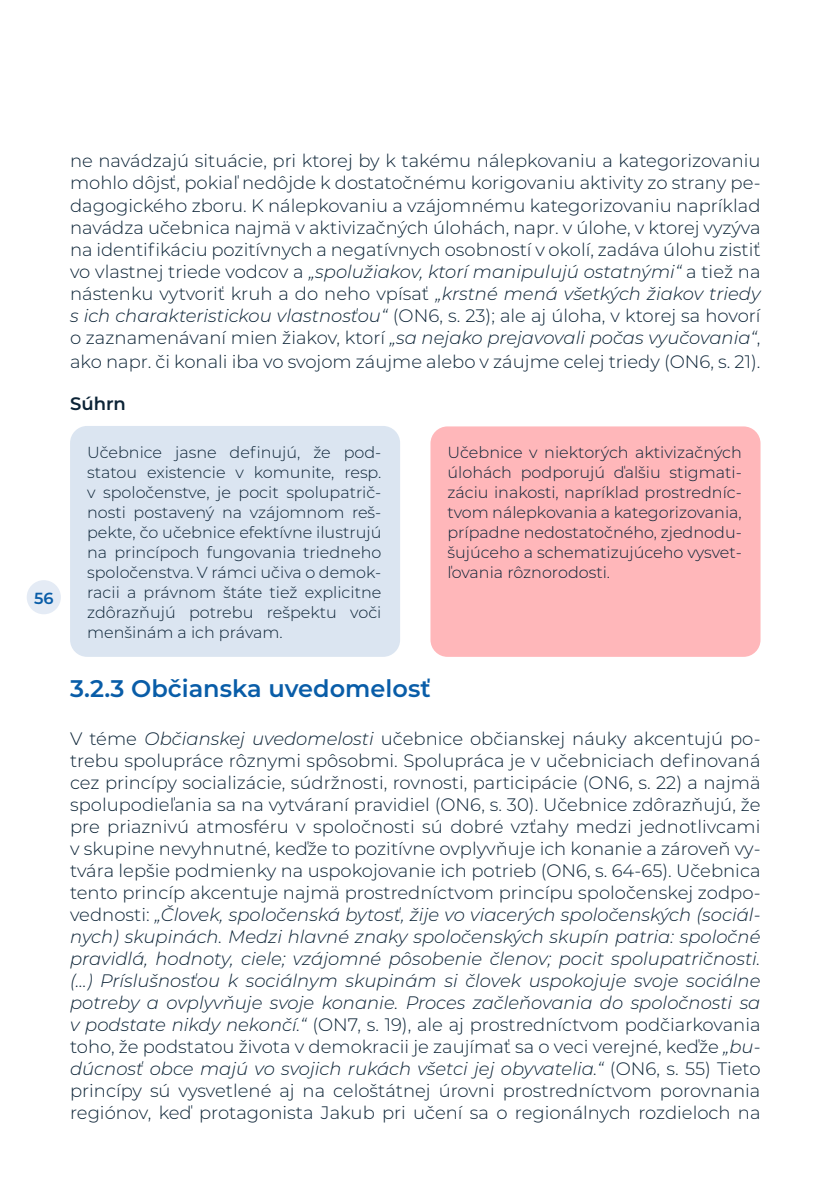
<style>
.page{position:relative;width:840px;height:1191px;background:#fff}
.page>*{position:absolute;margin:0;border:0;box-sizing:border-box;transform-origin:0 0}
.heading_3{font:600 24px "Montserrat";color:#095da8}
.t1{font:300 18px/22px "Montserrat";color:#0b2336;text-align:justify}
.t2{font:600 18px "Montserrat";color:#0b2336}
.t3{font:300 16px/20px "Montserrat";color:#0b2336;text-align:justify}
.t4{font:600 16px "Montserrat";color:#095da8}
.s1{font-style:italic}
</style>
<div class="page">
<div style="left:27px;top:580px;width:34px;height:34px;background:#e4ebf5;border-radius:50%"></div>
<div style="left:70px;top:426px;width:330px;height:231px;background:#dbe5f1;border-radius:17px"></div>
<div style="left:430px;top:426px;width:330px;height:231px;background:#ffb7ba;border-radius:17px"></div>
<p class="t4" style="left:34px;top:586px;width:21px">56</p>
<p class="t1" style="left:70px;top:149px;width:691px">ne navádzajú situácie, pri ktorej by k takému nálepkovaniu a kategorizovaniu mohlo dôjsť, pokiaľ nedôjde k dostatočnému korigovaniu aktivity zo strany pe&shy;dagogického zboru. K nálepkovaniu a vzájomnému kategorizovaniu napríklad navádza učebnica najmä v aktivizačných úlohách, napr. v úlohe, v ktorej vyzýva na identifikáciu pozitívnych a negatívnych osobností v okolí, zadáva úlohu zistiť vo vlastnej triede vodcov a <span class="s1">„spolužiakov, ktorí manipulujú ostatnými“</span> a tiež na nástenku vytvoriť kruh a do neho vpísať <span class="s1">„krstné mená všetkých žiakov triedy s ich charakteristickou vlastnosťou“</span> (ON6, s. 23); ale aj úloha, v ktorej sa hovorí o zaznamenávaní mien žiakov, ktorí <span class="s1">„sa nejako prejavovali počas vyučovania“</span>,</p>
<p class="t1" style="left:70px;top:350px;width:691px">ako napr. či konali iba vo svojom záujme alebo v záujme celej triedy (ON6, s. 21).</p>
<p class="t2" style="left:70px;top:390px;width:57px">Súhrn</p>
<p class="t3" style="left:87px;top:441px;width:295px">Učebnice jasne definujú, že pod&shy;statou existencie v komunite, resp. v spoločenstve, je pocit spolupatrič&shy;nosti postavený na vzájomnom reš&shy;pekte, čo učebnice efektívne ilustrujú na princípoch fungovania triedneho spoločenstva. V rámci učiva o demok&shy;racii a právnom štáte tiež explicitne zdôrazňujú potrebu rešpektu voči menšinám a ich právam.</p>
<p class="t3" style="left:447px;top:442px;width:295px">Učebnice v niektorých aktivizačných úlohách podporujú ďalšiu stigmati&shy;záciu inakosti, napríklad prostredníc&shy;tvom nálepkovania a kategorizovania, prípadne nedostatočného, zjednodu&shy;šujúceho a schematizujúceho vysvet&shy;ľovania rôznorodosti.</p>
<p class="heading_3" style="left:70px;top:671px;width:362px">3.2.3 Občianska uvedomelosť</p>
<p class="t1" style="left:70px;top:727px;width:691px">V téme <span class="s1">Občianskej uvedomelosti</span> učebnice občianskej náuky akcentujú po&shy;trebu spolupráce rôznymi spôsobmi. Spolupráca je v učebniciach definovaná cez princípy socializácie, súdržnosti, rovnosti, participácie (ON6, s. 22) a najmä spolupodieľania sa na vytváraní pravidiel (ON6, s. 30). Učebnice zdôrazňujú, že pre priaznivú atmosféru v spoločnosti sú dobré vzťahy medzi jednotlivcami v skupine nevyhnutné, keďže to pozitívne ovplyvňuje ich konanie a zároveň vy&shy;tvára lepšie podmienky na uspokojovanie ich potrieb (ON6, s. 64-65). Učebnica tento princíp akcentuje najmä prostredníctvom princípu spoločenskej zodpo&shy;vednosti: <span class="s1">„Človek, spoločenská bytosť, žije vo viacerých spoločenských (sociál&shy;nych) skupinách. Medzi hlavné znaky spoločenských skupín patria: spoločné pravidlá, hodnoty, ciele; vzájomné pôsobenie členov; pocit spolupatričnosti. (...) Príslušnosťou k sociálnym skupinám si človek uspokojuje svoje sociálne potreby a ovplyvňuje svoje konanie. Proces začleňovania do spoločnosti sa v podstate nikdy nekončí.“</span> (ON7, s. 19), ale aj prostredníctvom podčiarkovania toho, že podstatou života v demokracii je zaujímať sa o veci verejné, keďže <span class="s1">„bu&shy;dúcnosť obce majú vo svojich rukách všetci jej obyvatelia.“</span> (ON6, s. 55) Tieto princípy sú vysvetlené aj na celoštátnej úrovni prostredníctvom porovnania regiónov, keď protagonista Jakub pri učení sa o regionálnych rozdieloch na</p>
</div>
